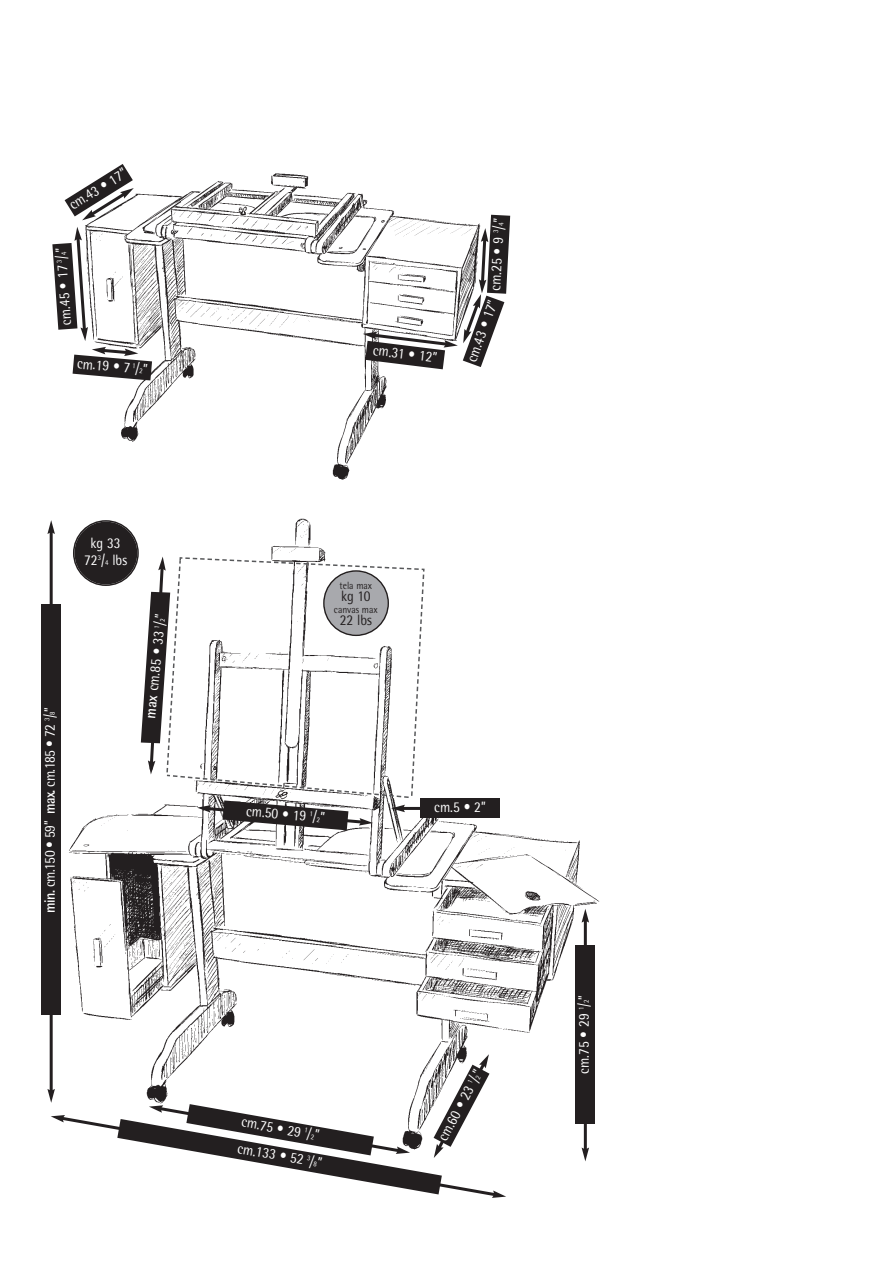
<style>
.page{position:relative;width:893px;height:1263px;background:#fff}
.page>*{position:absolute;margin:0;border:0;box-sizing:border-box;transform-origin:0 0}
.t1{font:15px/26.7px "Rotis Semi Sans";color:#fff;scale:.9 1}
.t2{font:15px "Rotis Semi Sans";letter-spacing:-.035em;color:#fff;scale:.9 1}
.t3{font:15px "Rotis Semi Sans";color:#231f20;scale:.9 1}
.t4{font:10.5px "Rotis Semi Sans";color:#231f20;scale:.9 1}
.s1{font-size:7.5px}
.s2{font-weight:700}
</style>
<div class="page">
<img style="left:41px;top:200px;width:559px;height:962px">
<hr style="left:50px;top:531px;width:3px;height:560px;background:#231f20">
<svg style="left:47px;top:1054px;width:459px;height:144px"></svg>
<svg style="left:47px;top:520px;width:8px;height:14px"></svg>
<div style="left:42px;top:604px;width:19px;height:411px;background:#231f20"></div>
<hr style="left:584px;top:920px;width:3px;height:230px;background:#231f20">
<svg style="left:582px;top:1147px;width:7px;height:14px"></svg>
<svg style="left:582px;top:909px;width:7px;height:13px"></svg>
<div style="left:576px;top:945px;width:19px;height:178px;background:#231f20"></div>
<div style="left:420px;top:799px;width:80px;height:19px;background:#231f20"></div>
<svg style="left:73px;top:520px;width:352px;height:310px"></svg>
<svg style="left:52px;top:227px;width:28px;height:114px"></svg>
<svg style="left:73px;top:347px;width:7px;height:33px"></svg>
<svg style="left:65px;top:190px;width:15px;height:30px"></svg>
<img style="left:80px;top:164px;width:428px;height:337px">
<svg style="left:363px;top:215px;width:147px;height:154px"></svg>
<p class="t1" style="left:63px;top:195px;width:74px;rotate:-32deg">cm.43 • 17”</p>
<p class="t1" style="left:53px;top:326px;width:88px;rotate:-94deg">cm.45 • 17 <sup>3</sup>/<span class="s1">4</span>”</p>
<p class="t1" style="left:78px;top:349px;width:80px;rotate:5deg">cm.19 • 7 <sup>1</sup>/<span class="s1">2</span>”</p>
<p class="t2" style="left:41px;top:913px;width:230px;rotate:-90deg"><span class="s2">min.</span> cm.150 • 59” <span class="s2">max.</span> cm.185 • 72 <sup>3</sup>/<span class="s1">8</span>”</p>
<p class="t1" style="left:84px;top:535px;width:49px;line-height:16.5px;text-align:center">kg 33<br>72<sup>3</sup>/<span class="s1">4</span> lbs</p>
<p class="t1" style="left:136px;top:717px;width:118px;rotate:-84deg"><span class="s2">max</span> cm.85 • 33 <sup>1</sup>/<span class="s1">2</span>”</p>
<p class="t1" style="left:375px;top:336px;width:73px;rotate:7deg">cm.31 • 12”</p>
<p class="t1" style="left:482px;top:290px;width:82px;rotate:-87deg">cm.25 • 9 <sup>3</sup>/<span class="s1">4</span>”</p>
<p class="t1" style="left:458px;top:357px;width:74px;rotate:-70deg">cm.43 • 17”</p>
<p class="t4" style="left:339px;top:579px;width:38px">tela max</p>
<p class="t3" style="left:341px;top:587px;width:34px">kg 10</p>
<p class="t4" style="left:334px;top:603px;width:50px">canvas max</p>
<p class="t3" style="left:340px;top:611px;width:37px">22 lbs</p>
<p class="t1" style="left:247px;top:797px;width:89px;rotate:5deg">cm.50 • 19 <sup>1</sup>/<span class="s1">2</span>”</p>
<p class="t1" style="left:434px;top:793px;width:59px">cm.5 • 2”</p>
<p class="t1" style="left:244px;top:1108px;width:98px;rotate:10deg">cm.75 • 29 <sup>1</sup>/<span class="s1">2</span>” cm.133 • 52 <sup>3</sup>/<span class="s1">8</span>”</p>
<p class="t1" style="left:430px;top:1133px;width:89px;rotate:-62deg">cm.60 • 23 <sup>1</sup>/<span class="s1">2</span>”</p>
<p class="t1" style="left:570px;top:1074px;width:89px;rotate:-90deg">cm.75 • 29 <sup>1</sup>/<span class="s1">2</span>”</p>
</div>
